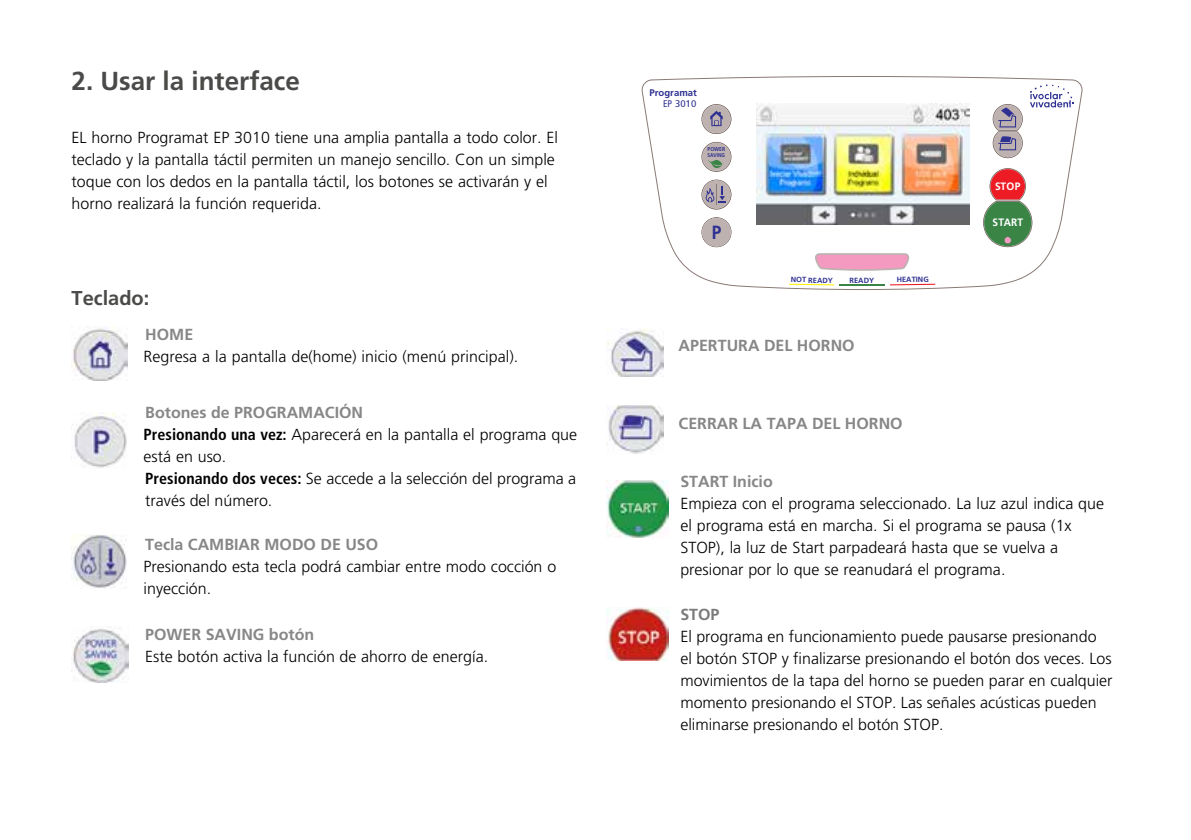
<style>
.page{position:relative;width:1191px;height:840px;background:#fff}
.page>*{position:absolute;margin:0;border:0;box-sizing:border-box;transform-origin:0 0}
.t1{font:700 26px "Frutiger";color:#4a4a49}
.t2{font:700 20px "Frutiger";color:#4a4a49}
.t3{font:700 19.2px "Frutiger";color:#2e3092;scale:.9 1}
.t4{font:300 16px/22px "Frutiger";color:#000}
.t5{font:700 16px "Frutiger";color:#878787}
.t6{font:700 16px "Frutiger";color:#7c7b7b}
.t7{font:700 10.8px "Frutiger";letter-spacing:.015em;color:#fff;scale:.95 1}
.t8{font:700 9.6px "Frutiger";color:#2e3092}
.t9{font:condensed 9.6px "Frutiger";color:#2e3092}
.t10{font:700 7.4px "Frutiger";color:#2e3092}
.t11{font:700 5.6px "Frutiger";color:#2e3092;scale:.85 1}
.t12{font:700 5.6px "Frutiger";color:#2e3092;scale:.9 1}
.s1{font-weight:700;color:#878787}
.s2{font-weight:700;font-stretch:condensed}
</style>
<div class="page">
<img style="left:72px;top:327px;width:56px;height:53px">
<img style="left:72px;top:412px;width:55px;height:56px">
<img style="left:72px;top:534px;width:55px;height:54px">
<img style="left:72px;top:627px;width:56px;height:55px">
<img style="left:607px;top:328px;width:56px;height:48px">
<img style="left:606px;top:405px;width:57px;height:49px">
<img style="left:606px;top:480px;width:63px;height:57px">
<img style="left:606px;top:607px;width:63px;height:52px">
<svg style="left:641px;top:76px;width:442px;height:214px"></svg>
<svg style="left:1030px;top:84px;width:43px;height:23px"></svg>
<svg style="left:701px;top:179px;width:30px;height:30px"></svg>
<svg style="left:701px;top:142px;width:30px;height:30px"></svg>
<svg style="left:701px;top:104px;width:30px;height:30px"></svg>
<svg style="left:701px;top:217px;width:30px;height:30px"></svg>
<svg style="left:815px;top:253px;width:94px;height:17px;background:#e9a4c0"></svg>
<div style="left:702px;top:180px;width:28px;height:28px;background:#bdb2af;border-radius:50%"></div>
<div style="left:702px;top:143px;width:28px;height:28px;background:#bdb2af;border-radius:50%"></div>
<div style="left:702px;top:105px;width:28px;height:28px;background:#bdb2af;border-radius:50%"></div>
<div style="left:702px;top:218px;width:28px;height:28px;background:#bdb2af;border-radius:50%"></div>
<svg style="left:708px;top:160px;width:14px;height:9px"></svg>
<svg style="left:890px;top:283px;width:45px;height:2px"></svg>
<hr style="left:839px;top:284px;width:45px;height:1px;background:#3a8546">
<svg style="left:789px;top:283px;width:45px;height:2px"></svg>
<svg style="left:705px;top:184px;width:21px;height:21px"></svg>
<svg style="left:710px;top:111px;width:12px;height:15px"></svg>
<svg style="left:992px;top:104px;width:30px;height:54px;background:#b0a9b4"></svg>
<svg style="left:983px;top:168px;width:49px;height:79px"></svg>
<svg style="left:753px;top:101px;width:218px;height:126px"></svg>
<img style="left:756px;top:104px;width:213px;height:120px">
<h1 class="t1" style="left:72px;top:66px;width:230px">2. Usar la interface</h1>
<p class="t4" style="left:72px;top:126px;width:488px">EL horno Programat EP 3010 tiene una amplia pantalla a todo color. El teclado y la pantalla táctil permiten un manejo sencillo. Con un simple toque con los dedos en la pantalla táctil, los botones se activarán y el horno realizará la función requerida.</p>
<p class="t2" style="left:72px;top:286px;width:79px">Teclado:</p>
<p class="t5" style="left:145px;top:324px;width:49px">HOME</p>
<p class="t4" style="left:144px;top:345px;width:376px">Regresa a la pantalla de(home) inicio (menú principal).</p>
<p class="t4" style="left:144px;top:401px;width:435px"><span class="s1">Botones de PROGRAMACIÓN<br></span><span class="s2">Presionando una vez:</span> Aparecerá en la pantalla el programa que está en uso.<br><span class="s2">Presionando dos veces:</span> Se accede a la selección del programa a través del número.</p>
<p class="t5" style="left:145px;top:534px;width:234px">Tecla CAMBIAR MODO DE USO</p>
<p class="t4" style="left:144px;top:555px;width:414px">Presionando esta tecla podrá cambiar entre modo cocción o inyección.</p>
<p class="t5" style="left:145px;top:624px;width:170px">POWER SAVING botón</p>
<p class="t4" style="left:145px;top:645px;width:344px">Este botón activa la función de ahorro de energía.</p>
<p class="t8" style="left:649px;top:87px;width:49px">Programat</p>
<p class="t9" style="left:663px;top:98px;width:35px">EP 3010</p>
<p class="t12" style="left:707px;top:146px;width:21px">POWER</p>
<p class="t11" style="left:707px;top:152px;width:22px">SAVING</p>
<p class="t3" style="left:712px;top:221px;width:12px">P</p>
<p class="t10" style="left:791px;top:275px;width:44px;rotate:1deg">NOT READY</p>
<p class="t10" style="left:849px;top:276px;width:26px">READY</p>
<p class="t10" style="left:896px;top:275px;width:34px;rotate:-1deg">HEATING</p>
<p class="t5" style="left:678px;top:336px;width:178px">APERTURA DEL HORNO</p>
<p class="t5" style="left:678px;top:414px;width:226px">CERRAR LA TAPA DEL HORNO</p>
<p class="t7" style="left:995px;top:179px;width:28px">STOP</p>
<p class="t7" style="left:992px;top:216px;width:34px">START</p>
<p class="t5" style="left:680px;top:472px;width:94px">START Inicio</p>
<p class="t4" style="left:680px;top:493px;width:425px">Empieza con el programa seleccionado. La luz azul indica que el programa está en marcha. Si el programa se pausa (1x STOP), la luz de Start parpadeará hasta que se vuelva a presionar por lo que se reanudará el programa.</p>
<p class="t6" style="left:680px;top:604px;width:41px">STOP</p>
<p class="t4" style="left:680px;top:625px;width:434px">El programa en funcionamiento puede pausarse presionando<br>el botón STOP y finalizarse presionando el botón dos veces. Los movimientos de la tapa del horno se pueden parar en cualquier momento presionando el STOP. Las señales acústicas pueden eliminarse presionando el botón STOP.</p>
</div>
